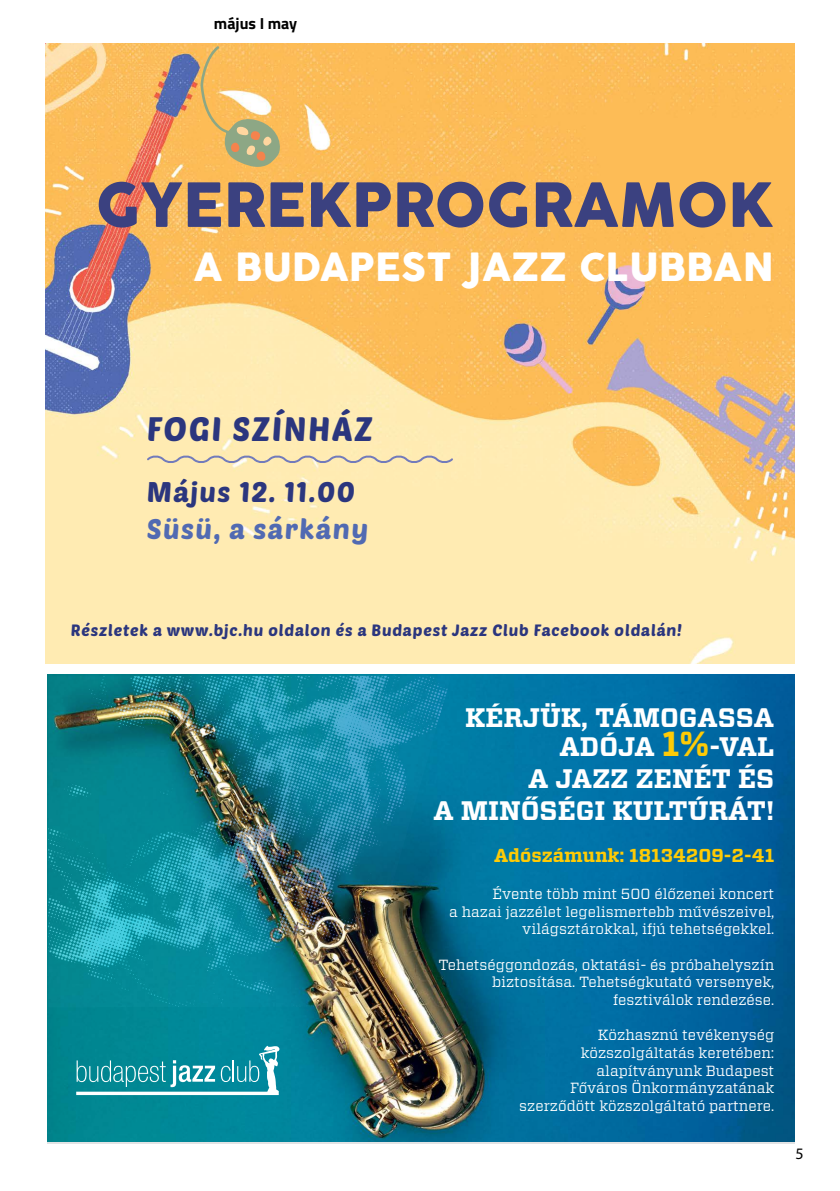
<style>
.page{position:relative;width:840px;height:1191px;background:#fff}
.page>*{position:absolute;margin:0;border:0;box-sizing:border-box;transform-origin:0 0}
.t1{font:60px "COCOGOOSE";color:#3b4180}
.t2{font:38px "COCOGOOSE";letter-spacing:.01em;color:#fff}
.t3{font:33px "Poetsen One";letter-spacing:.05em;color:#2b367e}
.t4{font:27.8px "Poetsen One";letter-spacing:.05em;color:#2b367e}
.t5{font:27.8px "Poetsen One";letter-spacing:.05em;color:#516ab2}
.t6{font:700 26.8px/29.4px "Vitesse";color:#fff;text-align:right}
.t7{font:700 18.8px "Vitesse";color:#ffcb05}
.t8{font:16px "Poetsen One";letter-spacing:.05em;color:#2b367e}
.t9{font:700 16px "Titillium Web";color:#000}
.t10{font:16px "Myriad Pro";color:#000}
.t11{font:14.6px/17.6px "Vitesse";color:#fff;text-align:right}
.s1{font-size:34.8px;color:#ffcb05}
</style>
<div class="page">
<img style="left:45px;top:43px;width:749px;height:620px">
<svg style="left:200px;top:46px;width:80px;height:121px"></svg>
<svg style="left:145px;top:453px;width:309px;height:13px"></svg>
<img style="left:47px;top:675px;width:747px;height:466px">
<svg style="left:76px;top:1045px;width:203px;height:50px"></svg>
<img style="left:48px;top:676px;width:403px;height:331px">
<p class="t9" style="left:214px;top:12px;width:85px">május I ay</p>
<h1 class="t1" style="left:95px;top:160px;width:679px">GYEREKPROGRAMOK</h1>
<h2 class="t2" style="left:193px;top:238px;width:581px">A BUDAPEST JAZZ CLUBBAN</h2>
<h3 class="t3" style="left:147px;top:408px;width:227px">FOGI SZÍNHÁZ</h3>
<h3 class="t4" style="left:147px;top:474px;width:209px">Május 12. 11.00</h3>
<h3 class="t5" style="left:147px;top:511px;width:223px">Süsü, a sárkány</h3>
<p class="t8" style="left:71px;top:619px;width:612px">Részletek a www.bjc.hu oldalon és a Budapest Jazz Club Facebook oldalán!</p>
<h3 class="t6" style="left:465px;top:703px;width:310px">KÉRJÜK, TÁMOGASSA<br>ADÓJA <span class="s1">1%</span>-VAL</h3>
<h3 class="t6" style="left:433px;top:763px;width:342px;line-height:32px">A JAZZ ZENÉT ÉS<br>A MINŐSÉGI KULTÚRÁT!</h3>
<p class="t7" style="left:494px;top:843px;width:281px">Adószámunk: 18134209-2-41</p>
<p class="t11" style="left:449px;top:885px;width:326px">Évente több mint 500 élőzenei koncert<br>a hazai jazzélet legelismertebb művészeivel, világsztárokkal, ifjú tehetségekkel.</p>
<p class="t11" style="left:438px;top:955px;width:337px">Tehetséggondozás, oktatási- és próbahelyszín biztosítása. Tehetségkutató versenyek, fesztiválok rendezése.</p>
<p class="t11" style="left:519px;top:1026px;width:256px">Közhasznú tevékenység közszolgáltatás keretében: alapítványunk Budapest<br>Főváros Önkormányzatának szerződött közszolgáltató partnere.</p>
<p class="t10" style="left:795px;top:1143px;width:10px">5</p>
</div>
